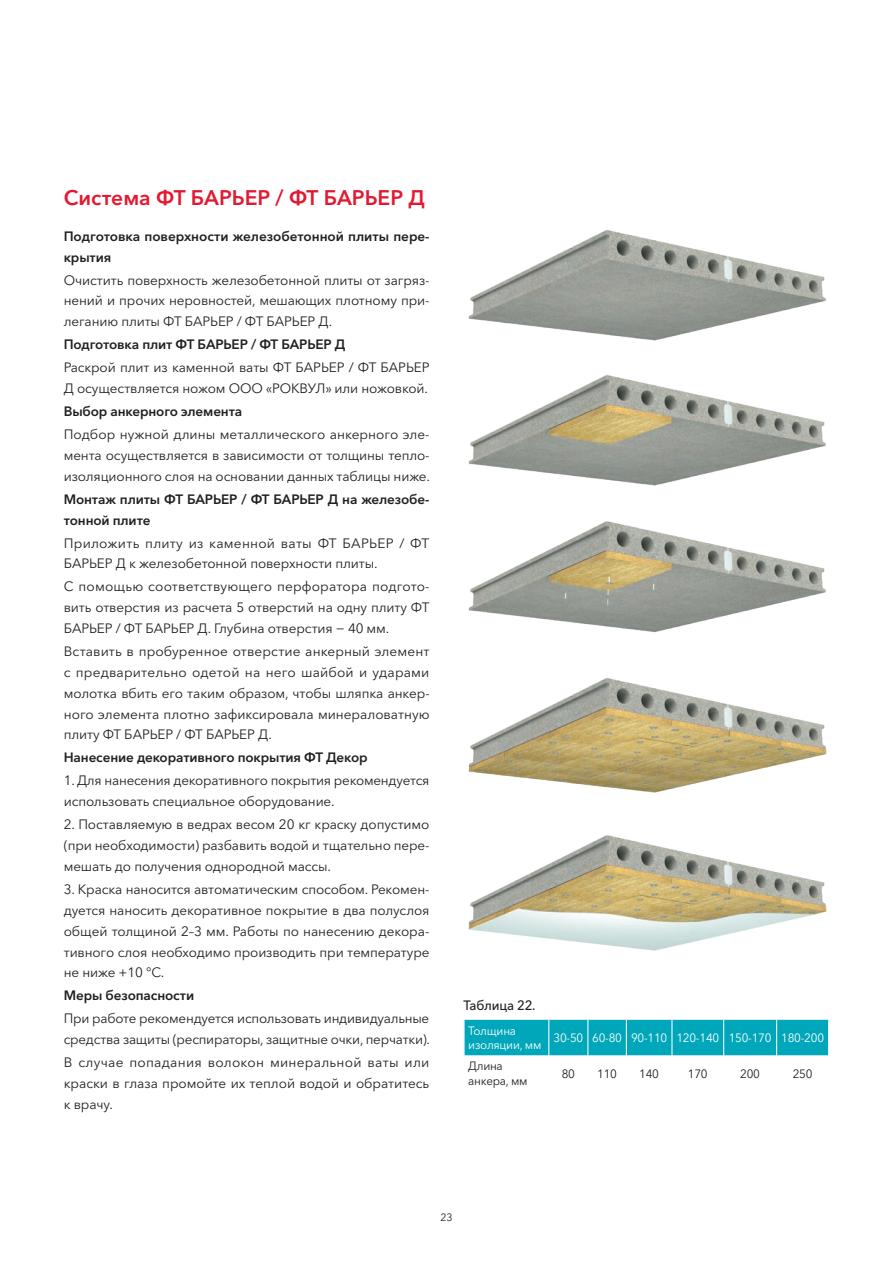
<style>
.page{position:relative;width:893px;height:1263px;background:#fff}
.page>*{position:absolute;margin:0;border:0;box-sizing:border-box;transform-origin:0 0}
.t1{font:600 21px "Avenir Next Cyr";color:#e21931}
.t2{font:13.5px/20.9px "Avenir Next Cyr";letter-spacing:-.01em;color:#231f20;text-align:justify}
.t3{font:600 13.5px/20.9px "Avenir Next Cyr";letter-spacing:-.01em;color:#231f20}
.t4{font:500 13.5px "Avenir Next Cyr";letter-spacing:-.01em;color:#231f20;scale:.96 1}
.t5{font:12px/14.4px "Avenir Next Cyr";letter-spacing:-.02em;color:#fff}
.t6{font:12px/14.4px "Avenir Next Cyr";letter-spacing:-.02em;color:#231f20}
.t7{font:10.5px "Avenir Next Cyr";color:#231f20}
</style>
<div class="page">
<img style="left:468px;top:568px;width:358px;height:58px">
<img style="left:468px;top:626px;width:359px;height:158px">
<img style="left:464px;top:784px;width:365px;height:236px">
<img style="left:468px;top:230px;width:358px;height:93px">
<img style="left:468px;top:323px;width:358px;height:245px">
<div style="left:465px;top:1020px;width:363px;height:35px;background:#00a6b9"></div>
<hr style="left:548px;top:1020px;width:1px;height:35px;background:#fff">
<hr style="left:587px;top:1020px;width:1px;height:35px;background:#fff">
<hr style="left:626px;top:1020px;width:1px;height:35px;background:#fff">
<hr style="left:671px;top:1020px;width:1px;height:35px;background:#fff">
<hr style="left:723px;top:1020px;width:1px;height:35px;background:#fff">
<hr style="left:776px;top:1020px;width:1px;height:35px;background:#fff">
<h1 class="t1" style="left:64px;top:185px;width:363px">Система ФТ БАРЬЕР / ФТ БАРЬЕР Д</h1>
<p class="t3" style="left:64px;top:226px;width:367px">Подготовка поверхности железобетонной плиты пере&shy;крытия</p>
<p class="t2" style="left:64px;top:269px;width:367px">Очистить поверхность железобетонной плиты от загряз&shy;нений и прочих неровностей, мешающих плотному при&shy;леганию плиты ФТ БАРЬЕР / ФТ БАРЬЕР Д.</p>
<p class="t3" style="left:64px;top:334px;width:283px">Подготовка плит ФТ БАРЬЕР / ФТ БАРЬЕР Д</p>
<p class="t2" style="left:64px;top:357px;width:367px">Раскрой плит из каменной ваты ФТ БАРЬЕР / ФТ БАРЬЕР<br>Д осуществляется ножом ООО «РОКВУЛ» или ножовкой.</p>
<p class="t3" style="left:64px;top:401px;width:180px">Выбор анкерного элемента</p>
<p class="t2" style="left:64px;top:424px;width:368px">Подбор нужной длины металлического анкерного эле&shy;мента осуществляется в зависимости от толщины тепло&shy;изоляционного слоя на основании данных таблицы ниже.</p>
<p class="t3" style="left:64px;top:488px;width:367px">Монтаж плиты ФТ БАРЬЕР / ФТ БАРЬЕР Д на железобе&shy;тонной плите</p>
<p class="t2" style="left:64px;top:532px;width:367px">Приложить плиту из каменной ваты ФТ БАРЬЕР / ФТ<br>БАРЬЕР Д к железобетонной поверхности плиты.</p>
<p class="t2" style="left:64px;top:576px;width:367px">С помощью соответствующего перфоратора подгото&shy;вить отверстия из расчета 5 отверстий на одну плиту ФТ БАРЬЕР / ФТ БАРЬЕР Д. Глубина отверстия − 40 мм.</p>
<p class="t2" style="left:64px;top:641px;width:367px">Вставить в пробуренное отверстие анкерный элемент с предварительно одетой на него шайбой и ударами молотка вбить его таким образом, чтобы шляпка анкер&shy;ного элемента плотно зафиксировала минераловатную плиту ФТ БАРЬЕР / ФТ БАРЬЕР Д.</p>
<p class="t3" style="left:64px;top:747px;width:305px">Нанесение декоративного покрытия ФТ Декор</p>
<p class="t2" style="left:64px;top:770px;width:367px">1. Для нанесения декоративного покрытия рекомендуется использовать специальное оборудование.</p>
<p class="t2" style="left:64px;top:814px;width:367px">2. Поставляемую в ведрах весом 20 кг краску допустимо (при необходимости) разбавить водой и тщательно пере&shy;мешать до получения однородной массы.</p>
<p class="t2" style="left:64px;top:879px;width:367px">3. Краска наносится автоматическим способом. Рекомен&shy;дуется наносить декоративное покрытие в два полуслоя общей толщиной 2–3 мм. Работы по нанесению декора&shy;тивного слоя необходимо производить при температуре не ниже +10 °С.</p>
<p class="t3" style="left:64px;top:985px;width:132px">Меры безопасности</p>
<p class="t2" style="left:64px;top:1008px;width:368px">При работе рекомендуется использовать индивидуальные средства защиты (респираторы, защитные очки, перчатки).</p>
<p class="t2" style="left:64px;top:1052px;width:367px">В случае попадания волокон минеральной ваты или краски в глаза промойте их теплой водой и обратитесь к врачу.</p>
<p class="t4" style="left:463px;top:997px;width:77px">Таблица 22.</p>
<p class="t5" style="left:468px;top:1023px;width:75px">Толщина изоляции, мм</p>
<p class="t5" style="left:553px;top:1031px;width:272px">30-50 60-80 90-110 120-140 150-170 180-200</p>
<p class="t6" style="left:468px;top:1059px;width:61px">Длина анкера, мм</p>
<p class="t6" style="left:562px;top:1066px;width:15px">80</p>
<p class="t6" style="left:597px;top:1066px;width:21px">110</p>
<p class="t6" style="left:639px;top:1066px;width:21px">140</p>
<p class="t6" style="left:688px;top:1066px;width:21px">170</p>
<p class="t6" style="left:740px;top:1066px;width:21px">200</p>
<p class="t6" style="left:793px;top:1066px;width:21px">250</p>
<p class="t7" style="left:440px;top:1211px;width:14px">23</p>
</div>
